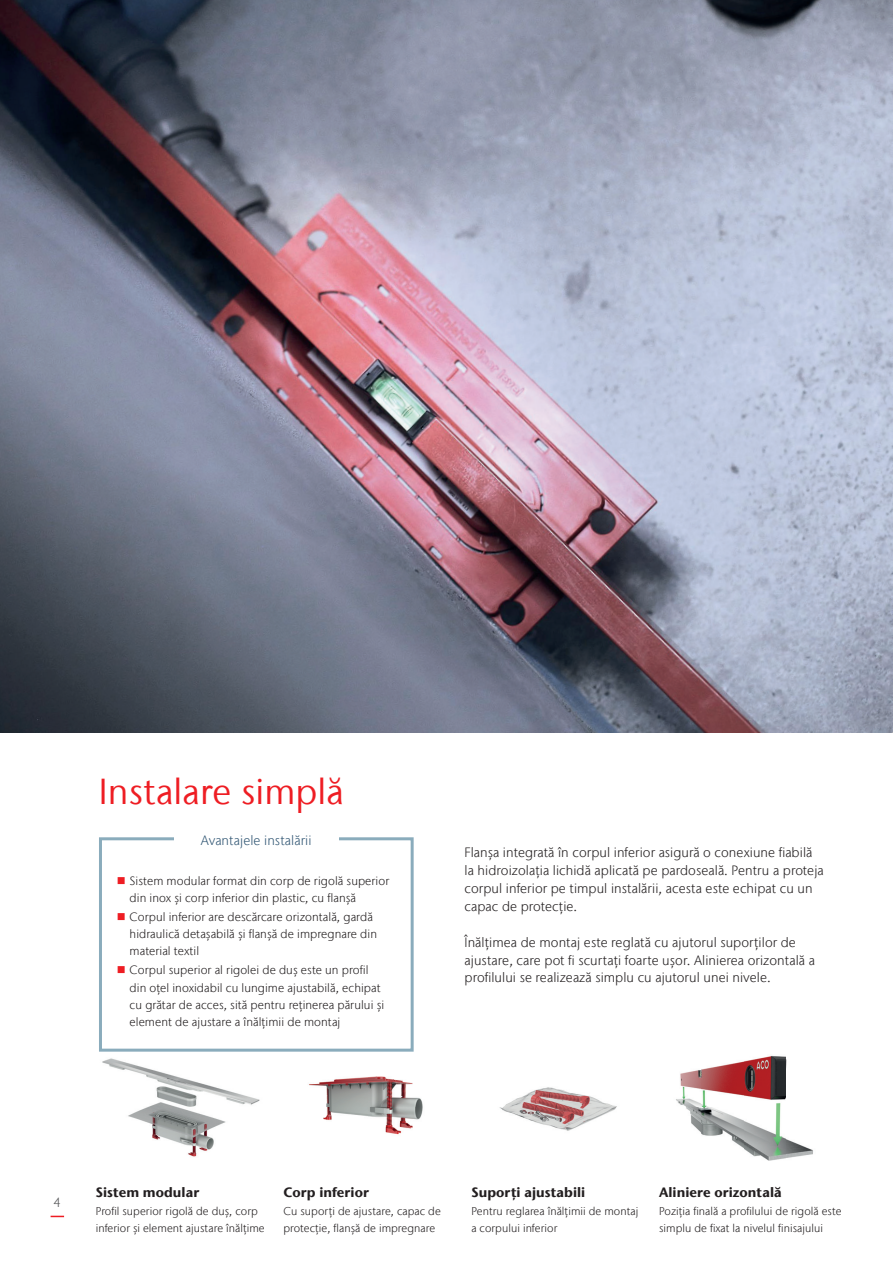
<style>
.page{position:relative;width:893px;height:1263px;background:#fff}
.page>*{position:absolute;margin:0;border:0;box-sizing:border-box;transform-origin:0 0}
.t1{font:36px "Stone Sans IIITC Com";letter-spacing:.005em;color:#ee1d23}
.t2{font:300 13.5px/17.9px "Stone Sans IIITC Com";letter-spacing:.005em;color:#231f20}
.t3{font:700 13.5px "Stone Sans IIITC Com";letter-spacing:.005em;color:#231f20}
.t4{font:300 13.5px "Stone Sans IIITC Com";letter-spacing:.005em;color:#335875}
.t5{font:300 13.5px "Stone Sans IIITC Com";color:#57585a}
.t6{font:300 12px/17px "Stone Sans IIITC Com";letter-spacing:.005em;color:#231f20}
.t7{font:300 11.25px/17.9px "Stone Sans IIITC Com";letter-spacing:.005em;color:#231f20}
.s1{color:#ee1d23}
</style>
<div class="page">
<img style="left:102px;top:1058px;width:158px;height:99px">
<img style="left:499px;top:1087px;width:118px;height:44px">
<img style="left:309px;top:1076px;width:114px;height:59px">
<div style="left:99px;top:837px;width:315px;height:215px;border:3px solid #8aacbc"></div>
<div style="left:174px;top:817px;width:164px;height:45px;background:#fff"></div>
<img style="left:0;top:0;width:893px;height:732px">
<img style="left:676px;top:1056px;width:137px;height:105px">
<svg style="left:51px;top:1216px;width:13px;height:1px"></svg>
<h1 class="t1" style="left:99px;top:769px;width:246px">Instalare simplă</h1>
<p class="t4" style="left:201px;top:832px;width:112px">Avantajele instalării</p>
<p class="t6" style="left:130px;top:872px;width:261px;text-indent:-13px"><span class="s1">■</span> Sistem modular format din corp de rigolă superior din inox și corp inferior din plastic, cu flanșă</p>
<p class="t6" style="left:130px;top:908px;width:249px;text-indent:-13px"><span class="s1">■</span> Corpul inferior are descărcare orizontală, gardă hidraulică detașabilă și flanșă de impregnare din material textil</p>
<p class="t6" style="left:130px;top:962px;width:256px;text-indent:-13px"><span class="s1">■</span> Corpul superior al rigolei de duș este un profil din oțel inoxidabil cu lungime ajustabilă, echipat cu grătar de acces, sită pentru reținerea părului și element de ajustare a înălțimii de montaj</p>
<p class="t2" style="left:465px;top:843px;width:361px">Flanșa integrată în corpul inferior asigură o conexiune fiabilă la hidroizolația lichidă aplicată pe pardoseală. Pentru a proteja corpul inferior pe timpul instalării, acesta este echipat cu un capac de protecție.</p>
<p class="t2" style="left:465px;top:933px;width:352px">Înălțimea de montaj este reglată cu ajutorul suporților de ajustare, care pot fi scurtați foarte ușor. Alinierea orizontală a profilului se realizează simplu cu ajutorul unei nivele.</p>
<p class="t5" style="left:54px;top:1194px;width:9px">4</p>
<p class="t3" style="left:96px;top:1183px;width:105px">Sistem modular</p>
<p class="t7" style="left:96px;top:1201px;width:171px">Profil superior rigolă de duș, corp inferior și element ajustare înălțime</p>
<p class="t3" style="left:283px;top:1183px;width:87px">Corp inferior</p>
<p class="t7" style="left:283px;top:1201px;width:159px">Cu suporți de ajustare, capac de protecție, flanșă de impregnare</p>
<p class="t3" style="left:471px;top:1183px;width:116px">Suporți ajustabili</p>
<p class="t7" style="left:471px;top:1201px;width:169px">Pentru reglarea înălțimii de montaj a corpului inferior</p>
<p class="t3" style="left:659px;top:1183px;width:124px">Aliniere orizontală</p>
<p class="t7" style="left:659px;top:1201px;width:184px">Poziția finală a profilului de rigolă este simplu de fixat la nivelul finisajului</p>
</div>
